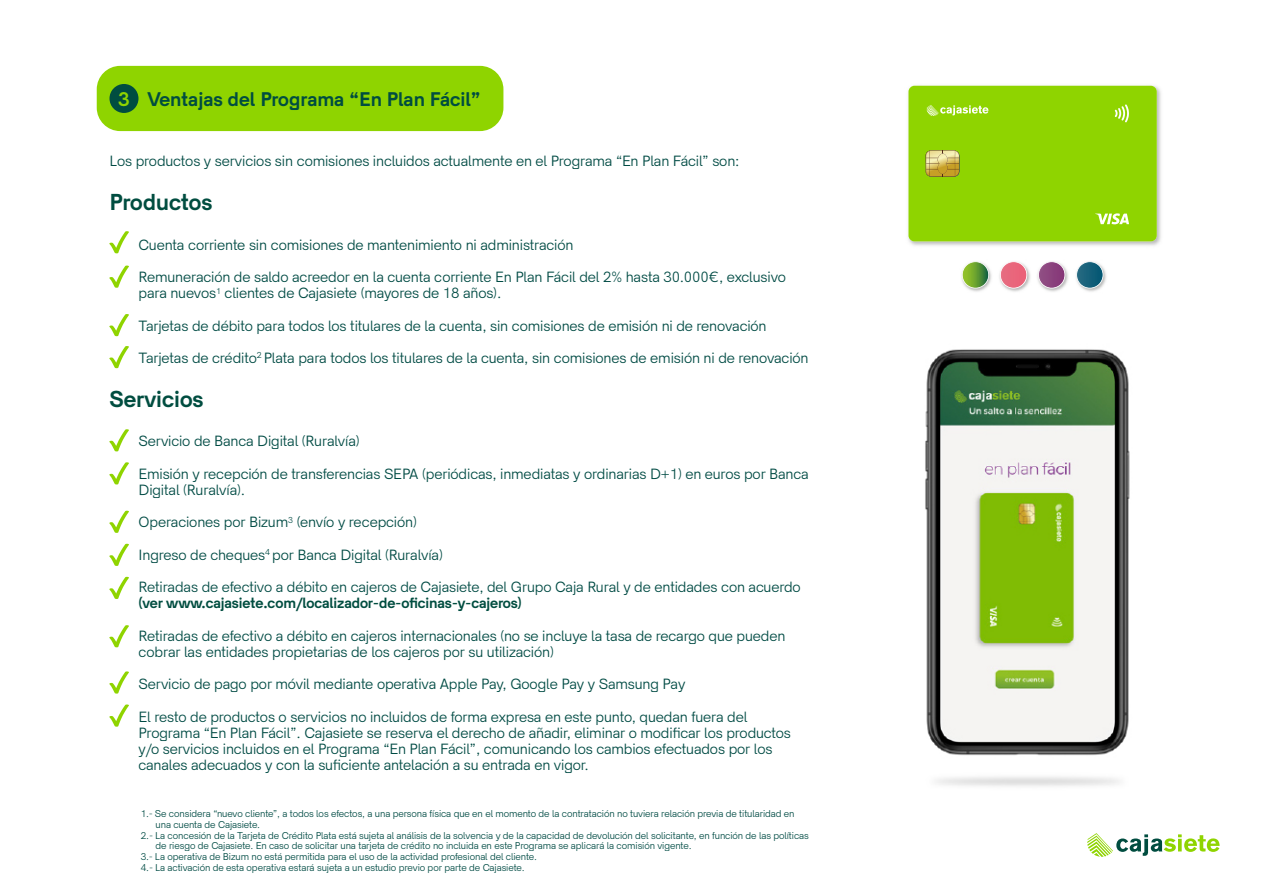
<style>
.page{position:relative;width:1263px;height:893px;background:#fff}
.page>*{position:absolute;margin:0;border:0;box-sizing:border-box;transform-origin:0 0}
.t1{font:700 21px "HK Guise";color:#004d40}
.t2{font:700 18px "HK Guise";color:#004d40}
.t3{font:13.5px/16.2px "HK Guise";letter-spacing:-.01em;color:#004b44}
.t4{font:700 13.5px "HK Guise";letter-spacing:-.01em;color:#004d40}
.t5{font:9px "HK Guise";letter-spacing:-.01em;color:#004b44}
.s1{color:#8fd400}
</style>
<div class="page">
<svg style="left:1087px;top:833px;width:132px;height:24px"></svg>
<div style="left:97px;top:66px;width:406px;height:65px;background:#8fd400;border-radius:23px"></div>
<div style="left:109px;top:84px;width:29px;height:29px;background:#004d40;border-radius:50%"></div>
<svg style="left:109px;top:231px;width:20px;height:22px"></svg>
<svg style="left:109px;top:265px;width:20px;height:23px"></svg>
<svg style="left:109px;top:429px;width:20px;height:23px"></svg>
<svg style="left:109px;top:511px;width:20px;height:22px"></svg>
<svg style="left:109px;top:671px;width:20px;height:23px"></svg>
<svg style="left:109px;top:577px;width:20px;height:22px"></svg>
<svg style="left:109px;top:625px;width:20px;height:22px"></svg>
<svg style="left:109px;top:314px;width:20px;height:22px"></svg>
<svg style="left:109px;top:462px;width:20px;height:23px"></svg>
<svg style="left:109px;top:544px;width:20px;height:22px"></svg>
<svg style="left:109px;top:704px;width:20px;height:23px"></svg>
<svg style="left:109px;top:346px;width:20px;height:22px"></svg>
<img style="left:925px;top:349px;width:205px;height:437px">
<img style="left:908px;top:85px;width:253px;height:161px">
<div style="left:908px;top:86px;width:249px;height:155px;background:#8fd400;border-radius:6px"></div>
<svg style="left:927px;top:105px;width:61px;height:11px"></svg>
<svg style="left:1115px;top:104px;width:14px;height:18px"></svg>
<svg style="left:925px;top:150px;width:34px;height:27px"></svg>
<svg style="left:1095px;top:213px;width:34px;height:11px"></svg>
<img style="left:961px;top:269px;width:31px;height:23px">
<svg style="left:962px;top:261px;width:27px;height:28px"></svg>
<img style="left:999px;top:267px;width:31px;height:25px">
<svg style="left:1000px;top:261px;width:27px;height:28px"></svg>
<img style="left:1083px;top:267px;width:23px;height:25px">
<svg style="left:1076px;top:261px;width:27px;height:28px"></svg>
<img style="left:1037px;top:268px;width:31px;height:24px">
<svg style="left:1038px;top:261px;width:27px;height:28px"></svg>
<h2 class="t2" style="left:118px;top:84px;width:364px"><span class="s1">3</span> Ventajas del Programa “En Plan Fácil”</h2>
<p class="t3" style="left:109px;top:151px;width:632px">Los productos y servicios sin comisiones incluidos actualmente en el Programa “En Plan Fácil” son:</p>
<h1 class="t1" style="left:109px;top:185px;width:105px">Productos</h1>
<p class="t3" style="left:139px;top:235px;width:436px">Cuenta corriente sin comisiones de mantenimiento ni administración</p>
<p class="t3" style="left:139px;top:267px;width:649px">Remuneración de saldo acreedor en la cuenta corriente En Plan Fácil del 2% hasta 30.000€, exclusivo para nuevos<sup>1</sup> clientes de Cajasiete (mayores de 18 años).</p>
<p class="t3" style="left:139px;top:316px;width:629px">Tarjetas de débito para todos los titulares de la cuenta, sin comisiones de emisión ni de renovación</p>
<p class="t3" style="left:139px;top:348px;width:671px">Tarjetas de crédito<sup>2</sup> Plata para todos los titulares de la cuenta, sin comisiones de emisión ni de renovación</p>
<h1 class="t1" style="left:109px;top:381px;width:96px">Servicios</h1>
<p class="t3" style="left:139px;top:432px;width:223px">Servicio de Banca Digital (Ruralvía)</p>
<p class="t3" style="left:139px;top:464px;width:672px">Emisión y recepción de transferencias SEPA (periódicas, inmediatas y ordinarias D+1) en euros por Banca<br>Digital (Ruralvía).</p>
<p class="t3" style="left:139px;top:513px;width:280px">Operaciones por Bizum<sup>3</sup> (envío y recepción)</p>
<p class="t3" style="left:139px;top:545px;width:306px">Ingreso de cheques<sup>4</sup> por Banca Digital (Ruralvía)</p>
<p class="t3" style="left:139px;top:578px;width:664px">Retiradas de efectivo a débito en cajeros de Cajasiete, del Grupo Caja Rural y de entidades con acuerdo</p>
<p class="t4" style="left:139px;top:592px;width:385px">(ver www.cajasiete.com/localizador-de-oficinas-y-cajeros)</p>
<p class="t3" style="left:139px;top:626px;width:648px">Retiradas de efectivo a débito en cajeros internacionales (no se incluye la tasa de recargo que pueden cobrar las entidades propietarias de los cajeros por su utilización)</p>
<p class="t3" style="left:139px;top:675px;width:548px">Servicio de pago por móvil mediante operativa Apple Pay, Google Pay y Samsung Pay</p>
<p class="t3" style="left:139px;top:707px;width:654px">El resto de productos o servicios no incluidos de forma expresa en este punto, quedan fuera del Programa “En Plan Fácil”. Cajasiete se reserva el derecho de añadir, eliminar o modificar los productos y/o servicios incluidos en el Programa “En Plan Fácil”, comunicando los cambios efectuados por los canales adecuados y con la suficiente antelación a su entrada en vigor.</p>
<p class="t5" style="left:141px;top:806px;width:655px">1.- Se considera “nuevo cliente”, a todos los efectos, a una persona física que en el momento de la contratación no tuviera relación previa de titularidad en</p>
<p class="t5" style="left:156px;top:817px;width:106px">una cuenta de Cajasiete.</p>
<p class="t5" style="left:141px;top:827px;width:670px">2.- La concesión de la Tarjeta de Crédito Plata está sujeta al análisis de la solvencia y de la capacidad de devolución del solicitante, en función de las políticas</p>
<p class="t5" style="left:156px;top:838px;width:538px">de riesgo de Cajasiete. En caso de solicitar una tarjeta de crédito no incluida en este Programa se aplicará la comisión vigente.</p>
<p class="t5" style="left:141px;top:849px;width:398px">3.- La operativa de Bizum no está permitida para el uso de la actividad profesional del cliente.</p>
<p class="t5" style="left:141px;top:860px;width:386px">4.- La activación de esta operativa estará sujeta a un estudio previo por parte de Cajasiete.</p>
</div>
